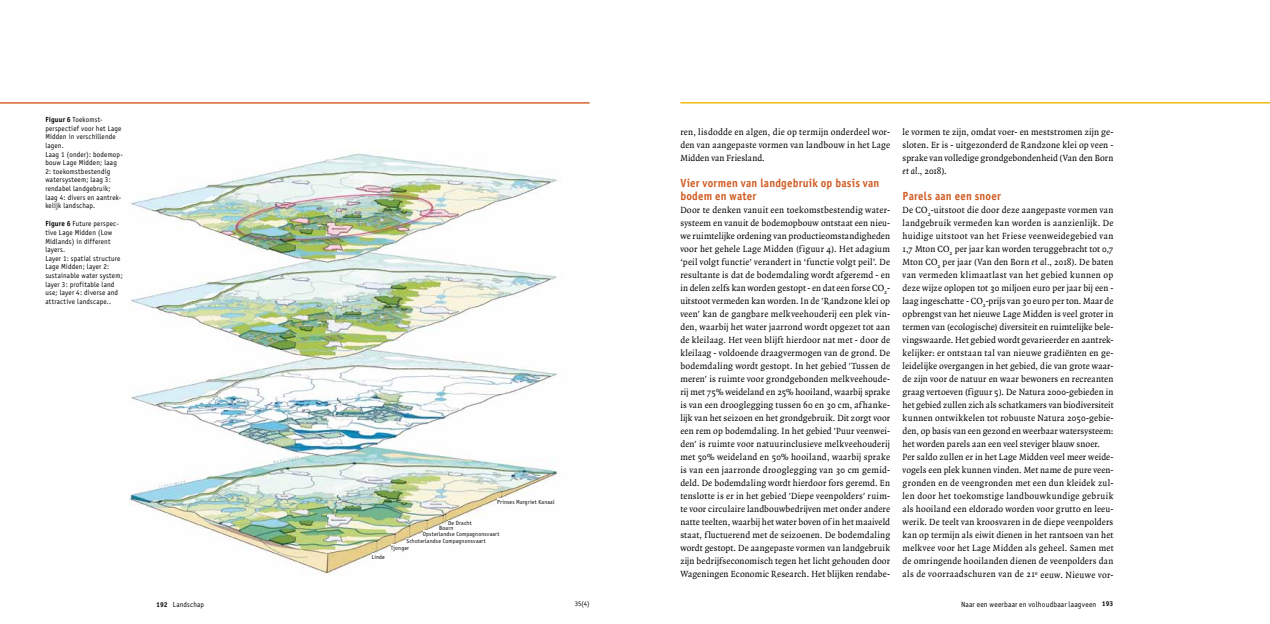
<style>
.page{position:relative;width:1270px;height:624px;background:#fff}
.page>*{position:absolute;margin:0;border:0;box-sizing:border-box;transform-origin:0 0}
.t1{font:11.8px/13px "Officina Sans Bold ITC";letter-spacing:.02em;color:#d05a21;scale:.92 1}
.t2{font:9.6px/13px "Quadraat OT";letter-spacing:.02em;color:#000;text-align:justify;scale:.96 1}
.t3{font:7.7px "Officina Sans ITC";letter-spacing:.02em;color:#000;scale:.96 1}
.t4{font:7.4px/8.6px "Officina Sans";letter-spacing:.025em;color:#000;scale:.95 1}
.t5{font:7.4px "Officina Sans ITC";letter-spacing:.02em;color:#000;scale:.95 1}
.t6{font:7px "Officina Sans ITC";color:#000;scale:.96 1}
.t7{font:7px "Officina Sans Bold ITC";color:#000}
.t8{font:6px/7.7px "Officina Sans";letter-spacing:.03em;color:#000;scale:.95 1}
.s1{font-family:"Officina Sans Bold ITC"}
.s2{font-family:"Officina Sans ITC"}
.s3{font-style:italic;font-size:9.7px}
.s4{font-family:"Officina Sans Bold ITC";font-size:7px}
</style>
<div class="page">
<hr style="left:680px;top:102px;width:590px;height:1px;background:#f0b700">
<hr style="left:0;top:102px;width:590px;height:2px;background:#d05a21">
<img style="left:129px;top:153px;width:429px;height:422px">
<div style="left:497px;top:498px;width:62px;height:6px;background:#fff"></div>
<div style="left:423px;top:530px;width:118px;height:6px;background:#fff"></div>
<div style="left:406px;top:538px;width:119px;height:6px;background:#fff"></div>
<div style="left:372px;top:553px;width:24px;height:7px;background:#fff"></div>
<div style="left:391px;top:544px;width:51px;height:7px;background:#fff"></div>
<div style="left:448px;top:519px;width:39px;height:6px;background:#fff"></div>
<p class="t4" style="left:45px;top:115px;width:83px"><span class="s1">Figuur 6</span> <span class="s2">T</span>oekomst&shy;perspectief voor het Lage<br>Midden in verschillende lagen.<br>Laag 1 (onder): bodemop&shy;bouw Lage Midden; laag<br>2: toekomstbestendig watersysteem; laag 3: rendabel landgebruik; laag 4: divers en aantrek&shy;kelijk landschap.</p>
<p class="t4" style="left:45px;top:219px;width:83px"><span class="s1">Figure 6</span> Future perspec&shy;tive Lage Midden (Low<br>Midlands) in different layers.<br>Layer 1: spatial structure<br>Lage Midden; layer 2: sustainable water system; layer 3: profitable land use; layer 4: diverse and attractive landscape..</p>
<p class="t2" style="left:680px;top:126px;width:220px">ren, lisdodde en algen, die op termijn onderdeel wor&shy;den van aangepaste vormen van landbouw in het Lage Midden van Friesland.</p>
<p class="t1" style="left:680px;top:177px;width:218px">Vier vormen van landgebruik op basis van bodem en water</p>
<p class="t2" style="left:680px;top:204px;width:220px">Door te denken vanuit een toekomstbestendig water&shy;systeem en vanuit de bodemopbouw ontstaat een nieu&shy;we ruimtelijke ordening van productieomstandigheden voor het gehele Lage Midden (figuur 4). Het adagium ‘peil volgt functie’ verandert in ‘functie volgt peil’. De resultante is dat de bodemdaling wordt afgeremd - en in delen zelfs kan worden gestopt - en dat een forse CO<sub>2</sub>- uitstoot vermeden kan worden. In de 'Randzone klei op veen' kan de gangbare melkveehouderij een plek vin&shy;den, waarbij het water jaarrond wordt opgezet tot aan de kleilaag. Het veen blijft hierdoor nat met - door de kleilaag - voldoende draagvermogen van de grond. De bodemdaling wordt gestopt. In het gebied 'Tussen de meren' is ruimte voor grondgebonden melkveehoude&shy;rij met 75% weideland en 25% hooiland, waarbij sprake is van een drooglegging tussen 60 en 30 cm, afhanke&shy;lijk van het seizoen en het grondgebruik. Dit zorgt voor een rem op bodemdaling. In het gebied 'Puur veenwei&shy;den' is ruimte voor natuurinclusieve melkveehouderij met 50% weideland en 50% hooiland, waarbij sprake is van een jaarronde drooglegging van 30 cm gemid&shy;deld. De bodemdaling wordt hierdoor fors geremd. En tenslotte is er in het gebied 'Diepe veenpolders' ruim&shy;te voor circulaire landbouwbedrijven met onder andere natte teelten, waarbij het water boven of in het maaiveld staat, fluctuerend met de seizoenen. De bodemdaling wordt gestopt. De aangepaste vormen van landgebruik zijn bedrijfseconomisch tegen het licht gehouden door Wageningen Economic Research. Het blijken rendabe-</p>
<p class="t2" style="left:903px;top:126px;width:221px">le vormen te zijn, omdat voer- en meststromen zijn ge&shy;sloten. Er is - uitgezonderd de Randzone klei op veen - sprake van volledige grondgebondenheid (Van den Born <span class="s3">et al.</span>, 2018).</p>
<p class="t1" style="left:903px;top:190px;width:108px">Parels aan een snoer</p>
<p class="t2" style="left:903px;top:204px;width:221px;text-align:left">De CO<sub>2</sub>-uitstoot die door deze aangepaste vormen van landgebruik vermeden kan worden is aanzienlijk. De huidige uitstoot van het Friese veenweidegebied van 1,7 Mton CO<sub>2</sub> per jaar kan worden teruggebracht tot 0,7<br>Mton CO<sub>2</sub> per jaar (Van den Born <span class="s3">et al.</span>, 2018). De baten van vermeden klimaatlast van het gebied kunnen op deze wijze oplopen tot 30 miljoen euro per jaar bij een - laag ingeschatte - CO<sub>2</sub>-prijs van 30 euro per ton. Maar de opbrengst van het nieuwe Lage Midden is veel groter in termen van (ecologische) diversiteit en ruimtelijke bele&shy;vingswaarde. Het gebied wordt gevarieerder en aantrek&shy;kelijker: er ontstaan tal van nieuwe gradiënten en ge&shy;leidelijke overgangen in het gebied, die van grote waar&shy;de zijn voor de natuur en waar bewoners en recreanten graag vertoeven (figuur 5). De Natura 2000-gebieden in het gebied zullen zich als schatkamers van biodiversiteit kunnen ontwikkelen tot robuuste Natura 2050-gebie&shy;den, op basis van een gezond en weerbaar watersysteem: het worden parels aan een veel steviger blauw snoer.<br>Per saldo zullen er in het Lage Midden veel meer weide&shy;vogels een plek kunnen vinden. Met name de pure veen&shy;gronden en de veengronden met een dun kleidek zul&shy;len door het toekomstige landbouwkundige gebruik als hooiland een eldorado worden voor grutto en leeu&shy;werik. De teelt van kroosvaren in de diepe veenpolders kan op termijn als eiwit dienen in het rantsoen van het melkvee voor het Lage Midden als geheel. Samen met de omringende hooilanden dienen de veenpolders dan als de voorraadschuren van de 21<sup>e</sup> eeuw. Nieuwe vor-</p>
<p class="t3" style="left:961px;top:599px;width:143px">Naar een weerbaar en volhoudbaar laagveen</p>
<p class="t8" style="left:497px;top:497px;width:62px">Prinses Margriet Kanaal</p>
<p class="t8" style="left:406px;top:530px;width:99px;text-indent:16px">Opsterlandse Compagnonsvaart<br>Schoterlandse Compagnonsvaart</p>
<p class="t8" style="left:448px;top:519px;width:26px">De Dracht</p>
<p class="t8" style="left:439px;top:523px;width:16px">Boarn</p>
<p class="t8" style="left:391px;top:544px;width:21px">Tjonger</p>
<p class="t8" style="left:372px;top:553px;width:15px">Linde</p>
<p class="t5" style="left:156px;top:600px;width:52px"><span class="s4">192</span> Landschap</p>
<p class="t6" style="left:575px;top:600px;width:17px">35(4)</p>
<p class="t7" style="left:1102px;top:599px;width:13px">193</p>
</div>
